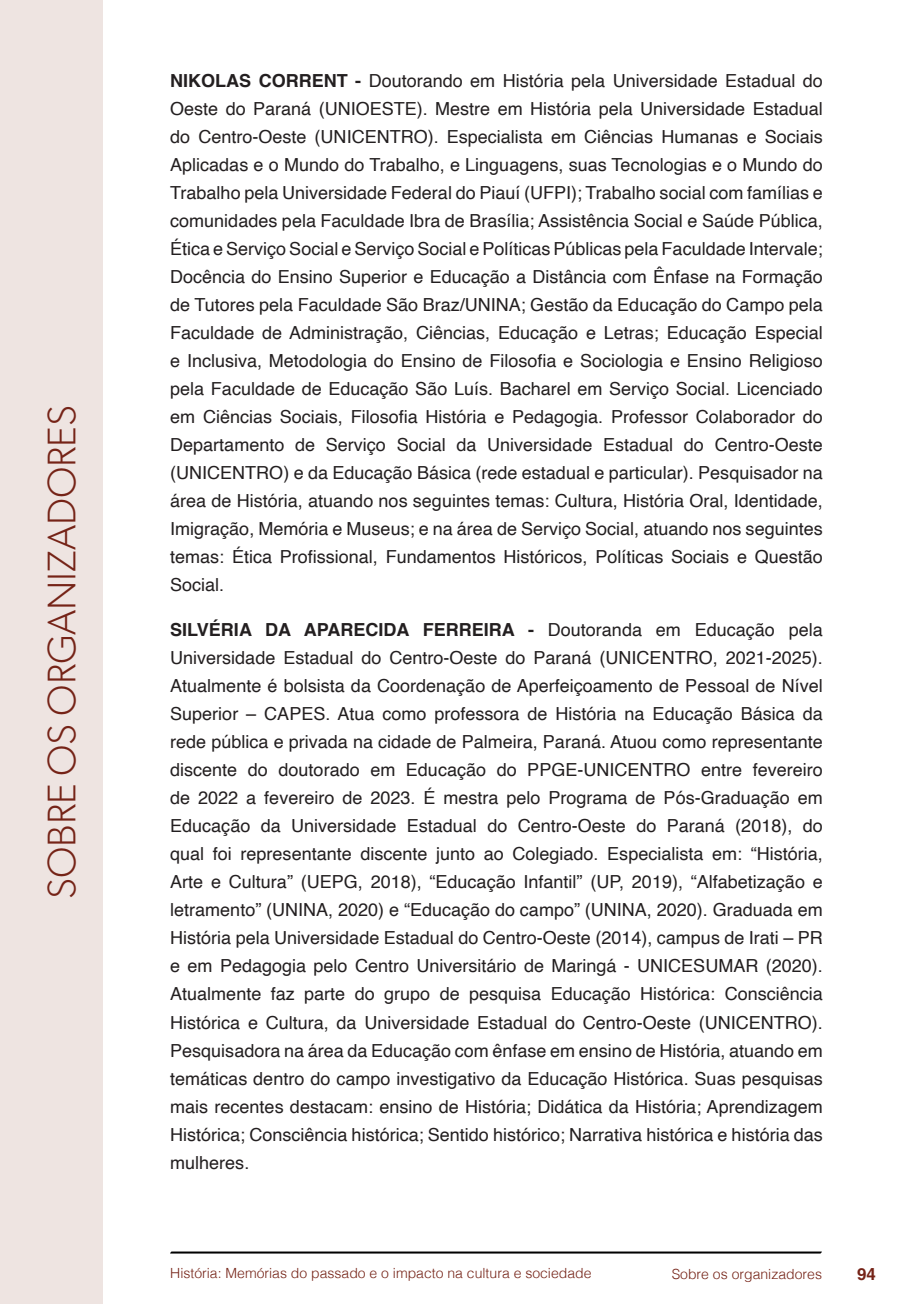
<style>
.page{position:relative;width:908px;height:1304px;background:#fff}
.page>*{position:absolute;margin:0;border:0;box-sizing:border-box;transform-origin:0 0}
.t1{font:300 40px "Gibson";color:#752317}
.t2{font:18px/28px "Helvetica";color:#231f20;text-align:justify}
.t3{font:700 16.8px "Helvetica";color:#752317}
.t4{font:300 14px "Helvetica";color:#752317}
.s1{font-weight:700}
</style>
<div class="page">
<svg style="left:170px;top:1251px;width:651px;height:3px;background:#515151"></svg>
<div style="left:0;top:0;width:103px;height:1304px;background:#eee4e1"></div>
<h1 class="t1" style="left:37px;top:899px;width:495px;rotate:-90deg">SOBRE OS ORGANIZADORES</h1>
<p class="t2" style="left:170px;top:67px;width:653px"><span class="s1">NIKOLAS CORRENT -</span> Doutorando em História pela Universidade Estadual do Oeste do Paraná (UNIOESTE). Mestre em História pela Universidade Estadual do Centro-Oeste (UNICENTRO). Especialista em Ciências Humanas e Sociais Aplicadas e o Mundo do Trabalho, e Linguagens, suas Tecnologias e o Mundo do Trabalho pela Universidade Federal do Piauí (UFPI); Trabalho social com famílias e comunidades pela Faculdade Ibra de Brasília; Assistência Social e Saúde Pública, Ética e Serviço Social e Serviço Social e Políticas Públicas pela Faculdade Intervale; Docência do Ensino Superior e Educação a Distância com Ênfase na Formação de Tutores pela Faculdade São Braz/UNINA; Gestão da Educação do Campo pela Faculdade de Administração, Ciências, Educação e Letras; Educação Especial e Inclusiva, Metodologia do Ensino de Filosofia e Sociologia e Ensino Religioso pela Faculdade de Educação São Luís. Bacharel em Serviço Social. Licenciado em Ciências Sociais, Filosofia História e Pedagogia. Professor Colaborador do Departamento de Serviço Social da Universidade Estadual do Centro-Oeste (UNICENTRO) e da Educação Básica (rede estadual e particular). Pesquisador na área de História, atuando nos seguintes temas: Cultura, História Oral, Identidade, Imigração, Memória e Museus; e na área de Serviço Social, atuando nos seguintes temas: Ética Profissional, Fundamentos Históricos, Políticas Sociais e Questão Social.</p>
<p class="t2" style="left:170px;top:617px;width:653px"><span class="s1">SILVÉRIA DA APARECIDA FERREIRA -</span> Doutoranda em Educação pela Universidade Estadual do Centro-Oeste do Paraná (UNICENTRO, 2021-2025).<br>Atualmente é bolsista da Coordenação de Aperfeiçoamento de Pessoal de Nível Superior – CAPES. Atua como professora de História na Educação Básica da rede pública e privada na cidade de Palmeira, Paraná. Atuou como representante discente do doutorado em Educação do PPGE-UNICENTRO entre fevereiro de 2022 a fevereiro de 2023. É mestra pelo Programa de Pós-Graduação em Educação da Universidade Estadual do Centro-Oeste do Paraná (2018), do qual foi representante discente junto ao Colegiado. Especialista em: “História, Arte e Cultura” (UEPG, 2018), “Educação Infantil” (UP, 2019), “Alfabetização e letramento” (UNINA, 2020) e “Educação do campo” (UNINA, 2020). Graduada em História pela Universidade Estadual do Centro-Oeste (2014), campus de Irati – PR e em Pedagogia pelo Centro Universitário de Maringá - UNICESUMAR (2020).<br>Atualmente faz parte do grupo de pesquisa Educação Histórica: Consciência Histórica e Cultura, da Universidade Estadual do Centro-Oeste (UNICENTRO).<br>Pesquisadora na área da Educação com ênfase em ensino de História, atuando em temáticas dentro do campo investigativo da Educação Histórica. Suas pesquisas mais recentes destacam: ensino de História; Didática da História; Aprendizagem Histórica; Consciência histórica; Sentido histórico; Narrativa histórica e história das mulheres.</p>
<p class="t4" style="left:170px;top:1261px;width:422px">História: Memórias do passado e o impacto na cultura e sociedade</p>
<p class="t4" style="left:671px;top:1262px;width:152px">Sobre os organizadores</p>
<p class="t3" style="left:856px;top:1264px;width:20px">94</p>
</div>
